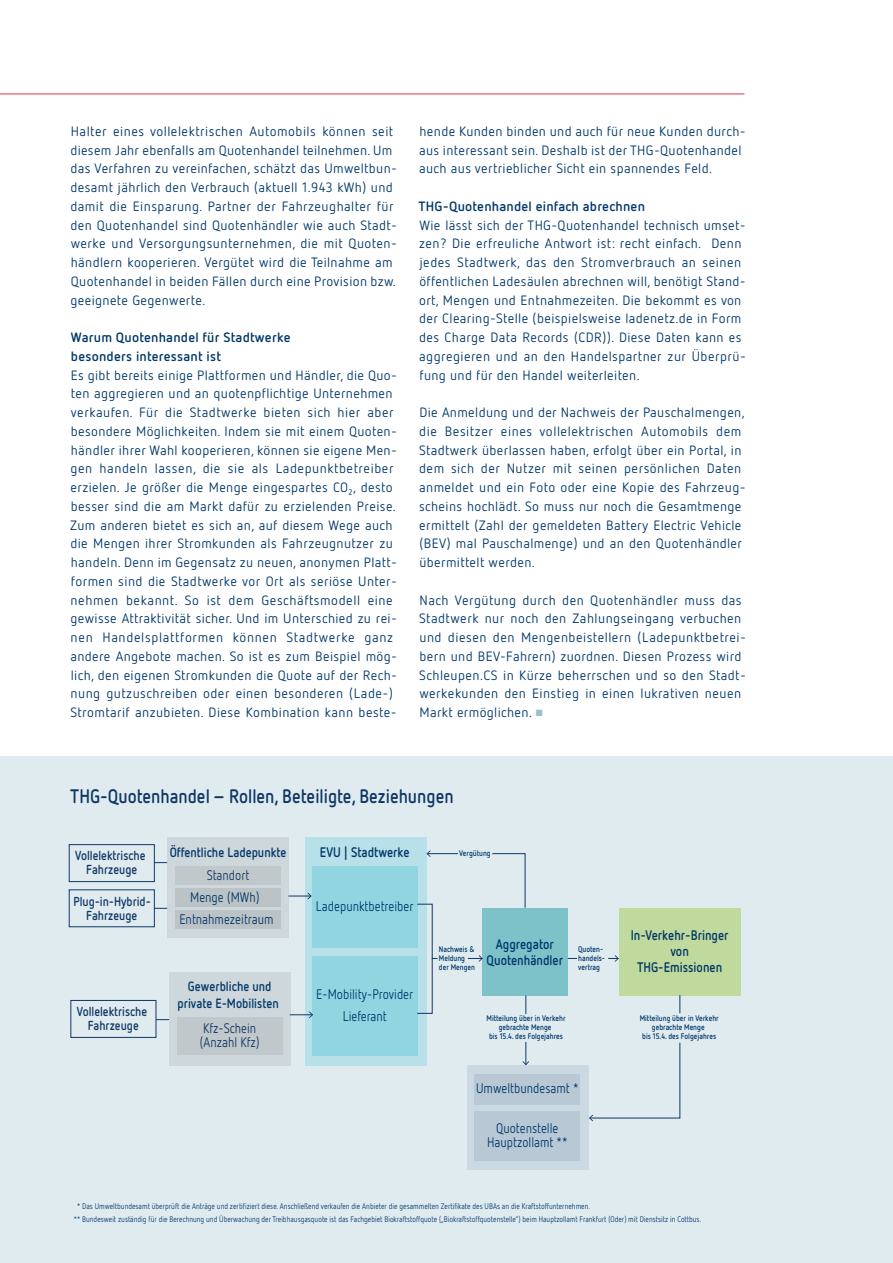
<style>
.page{position:relative;width:893px;height:1263px;background:#fff}
.page>*{position:absolute;margin:0;border:0;box-sizing:border-box;transform-origin:0 0}
.t1{font:700 19.5px "Netto OT";color:#103764;scale:.87 1}
.t2{font:13.8px/22px "Netto OT";color:#003769;text-align:center;scale:.87 1}
.t3{font:700 13.8px/16.4px "Netto OT";color:#003769;text-align:center;scale:.87 1}
.t4{font:13.8px/13.8px "Netto OT";color:#103764;scale:.87 1}
.t5{font:13.5px/18.8px "Netto OT";letter-spacing:.025em;color:#003769}
.t6{font:700 13.5px/18.8px "Netto OT";letter-spacing:.015em;color:#003769}
.t7{font:700 13.5px/16.4px "Netto OT";letter-spacing:.015em;color:#003769;text-align:center;scale:.87 1}
.t8{font:700 13.05px/13.8px "Netto OT";color:#103764;text-align:center;scale:.87 1}
.t9{font:8.1px/13px "Netto OT";color:#003769;scale:.87 1}
.t10{font:700 8.1px/9px "Netto OT";color:#003769;scale:.87 1}
.s1{font-size:9px;color:#9fbdcb}
</style>
<div class="page">
<svg style="left:0;top:93px;width:745px;height:2px"></svg>
<div style="left:0;top:757px;width:893px;height:506px;background:#e0ebf0"></div>
<div style="left:482px;top:908px;width:85px;height:87px;background:#7dc1c9"></div>
<div style="left:619px;top:908px;width:122px;height:87px;background:#c0d99c"></div>
<div style="left:305px;top:837px;width:121px;height:229px;background:#b8e0e8"></div>
<div style="left:312px;top:956px;width:106px;height:100px;background:#90d5e0"></div>
<div style="left:312px;top:866px;width:106px;height:81px;background:#90d5e0"></div>
<div style="left:467px;top:1065px;width:122px;height:105px;background:#cbd9e2"></div>
<div style="left:474px;top:1111px;width:106px;height:50px;background:#b8c9d5"></div>
<div style="left:474px;top:1074px;width:106px;height:30px;background:#b8c9d5"></div>
<div style="left:167px;top:837px;width:122px;height:101px;background:#ced7db"></div>
<div style="left:175px;top:866px;width:106px;height:19px;background:#c1c8cb"></div>
<div style="left:175px;top:888px;width:106px;height:19px;background:#bcc3c6"></div>
<div style="left:175px;top:910px;width:106px;height:19px;background:#bcc3c6"></div>
<div style="left:169px;top:972px;width:122px;height:94px;background:#ced7db"></div>
<div style="left:177px;top:1017px;width:106px;height:38px;background:#c1c8cb"></div>
<div style="left:69px;top:844px;width:86px;height:38px;border:1px solid #103764"></div>
<div style="left:70px;top:1000px;width:86px;height:38px;border:1px solid #103764"></div>
<div style="left:69px;top:889px;width:86px;height:38px;border:1px solid #103764"></div>
<svg style="left:155px;top:862px;width:12px;height:1px"></svg>
<svg style="left:155px;top:908px;width:12px;height:1px"></svg>
<svg style="left:156px;top:1019px;width:13px;height:1px"></svg>
<svg style="left:289px;top:893px;width:23px;height:6px"></svg>
<svg style="left:290px;top:1011px;width:23px;height:7px"></svg>
<div style="left:417px;top:904px;width:16px;height:110px;border:1px solid #103764"></div>
<svg style="left:492px;top:853px;width:34px;height:55px"></svg>
<hr style="left:427px;top:853px;width:31px;height:1px;background:#103764">
<svg style="left:426px;top:850px;width:5px;height:7px"></svg>
<svg style="left:679px;top:995px;width:1px;height:18px"></svg>
<svg style="left:589px;top:1042px;width:92px;height:79px"></svg>
<svg style="left:468px;top:955px;width:15px;height:7px"></svg>
<svg style="left:608px;top:955px;width:11px;height:7px"></svg>
<svg style="left:525px;top:996px;width:1px;height:18px"></svg>
<svg style="left:522px;top:1042px;width:7px;height:23px"></svg>
<p class="t5" style="left:70px;top:121px;width:328px">Halter eines vollelektrischen Automobils können seit diesem Jahr ebenfalls am Quotenhandel teilnehmen. Um das Verfahren zu vereinfachen, schätzt das Umweltbun&shy;desamt jährlich den Verbrauch (aktuell 1.943 kWh) und damit die Einsparung. Partner der Fahrzeughalter für den Quotenhandel sind Quotenhändler wie auch Stadt&shy;werke und Versorgungsunternehmen, die mit Quoten&shy;händlern kooperieren. Vergütet wird die Teilnahme am Quotenhandel in beiden Fällen durch eine Provision bzw. geeignete Gegenwerte.</p>
<p class="t6" style="left:71px;top:328px;width:221px">Warum Quotenhandel für Stadtwerke besonders interessant ist</p>
<p class="t5" style="left:70px;top:365px;width:329px">Es gibt bereits einige Plattformen und Händler, die Quo&shy;ten aggregieren und an quotenpflichtige Unternehmen verkaufen. Für die Stadtwerke bieten sich hier aber besondere Möglichkeiten. Indem sie mit einem Quoten&shy;händler ihrer Wahl kooperieren, können sie eigene Men&shy;gen handeln lassen, die sie als Ladepunktbetreiber erzielen. Je größer die Menge eingespartes CO₂, desto besser sind die am Markt dafür zu erzielenden Preise.<br>Zum anderen bietet es sich an, auf diesem Wege auch die Mengen ihrer Stromkunden als Fahrzeugnutzer zu handeln. Denn im Gegensatz zu neuen, anonymen Platt&shy;formen sind die Stadtwerke vor Ort als seriöse Unter&shy;nehmen bekannt. So ist dem Geschäftsmodell eine gewisse Attraktivität sicher. Und im Unterschied zu rei&shy;nen Handelsplattformen können Stadtwerke ganz andere Angebote machen. So ist es zum Beispiel mög&shy;lich, den eigenen Stromkunden die Quote auf der Rech&shy;nung gutzuschreiben oder einen besonderen (Lade-)<br>Stromtarif anzubieten. Diese Kombination kann beste-</p>
<p class="t5" style="left:419px;top:121px;width:328px">hende Kunden binden und auch für neue Kunden durch&shy;aus interessant sein. Deshalb ist der THG-Quotenhandel auch aus vertrieblicher Sicht ein spannendes Feld.</p>
<p class="t6" style="left:419px;top:196px;width:228px">THG-Quotenhandel einfach abrechnen</p>
<p class="t5" style="left:419px;top:215px;width:328px">Wie lässt sich der THG-Quotenhandel technisch umset&shy;zen? Die erfreuliche Antwort ist: recht einfach. Denn jedes Stadtwerk, das den Stromverbrauch an seinen öffentlichen Ladesäulen abrechnen will, benötigt Stand&shy;ort, Mengen und Entnahmezeiten. Die bekommt es von der Clearing-Stelle (beispielsweise ladenetz.de in Form des Charge Data Records (CDR)). Diese Daten kann es aggregieren und an den Handelspartner zur Überprü&shy;fung und für den Handel weiterleiten.</p>
<p class="t5" style="left:419px;top:403px;width:328px">Die Anmeldung und der Nachweis der Pauschalmengen, die Besitzer eines vollelektrischen Automobils dem Stadtwerk überlassen haben, erfolgt über ein Portal, in dem sich der Nutzer mit seinen persönlichen Daten anmeldet und ein Foto oder eine Kopie des Fahrzeug&shy;scheins hochlädt. So muss nur noch die Gesamtmenge ermittelt (Zahl der gemeldeten Battery Electric Vehicle (BEV) mal Pauschalmenge) und an den Quotenhändler übermittelt werden.</p>
<p class="t5" style="left:419px;top:590px;width:328px">Nach Vergütung durch den Quotenhändler muss das Stadtwerk nur noch den Zahlungseingang verbuchen und diesen den Mengenbeistellern (Ladepunktbetrei&shy;bern und BEV-Fahrern) zuordnen. Diesen Prozess wird Schleupen.CS in Kürze beherrschen und so den Stadt&shy;werkekunden den Einstieg in einen lukrativen neuen Markt ermöglichen. <span class="s1">■</span></p>
<h1 class="t1" style="left:70px;top:783px;width:442px">THG-Quotenhandel – Rollen, Beteiligte, Beziehungen</h1>
<p class="t8" style="left:75px;top:848px;width:83px">Vollelektrische<br>Fahrzeuge</p>
<p class="t8" style="left:73px;top:894px;width:91px">Plug-in-Hybrid-<br>Fahrzeuge</p>
<p class="t7" style="left:170px;top:844px;width:135px">Öffentliche Ladepunkte</p>
<p class="t4" style="left:207px;top:868px;width:50px">Standort</p>
<p class="t2" style="left:179px;top:886px;width:110px">Menge (MWh)<br>Entnahmezeitraum</p>
<p class="t8" style="left:77px;top:1004px;width:83px">Vollelektrische<br>Fahrzeuge</p>
<p class="t7" style="left:178px;top:978px;width:118px">Gewerbliche und private E-Mobilisten</p>
<p class="t4" style="left:200px;top:1021px;width:70px">Kfz-Schein (Anzahl Kfz)</p>
<p class="t3" style="left:320px;top:844px;width:105px">EVU | Stadtwerke</p>
<p class="t2" style="left:316px;top:895px;width:114px">Ladepunktbetreiber</p>
<p class="t2" style="left:316px;top:983px;width:113px">E-Mobility-Provider<br>Lieferant</p>
<p class="t10" style="left:459px;top:848px;width:38px">Vergütung</p>
<p class="t10" style="left:439px;top:944px;width:43px">Nachweis &amp;<br>Meldung der Mengen</p>
<p class="t3" style="left:487px;top:936px;width:90px">Aggregator<br>Quotenhändler</p>
<p class="t3" style="left:631px;top:926px;width:114px">In-Verkehr-Bringer von<br>THG-Emissionen</p>
<p class="t10" style="left:578px;top:944px;width:32px">Quoten&shy;handels&shy;vertrag</p>
<p class="t10" style="left:486px;top:1013px;width:92px;text-align:center">Mitteilung über in Verkehr gebrachte Menge<br>bis 15.4. des Folgejahres</p>
<p class="t10" style="left:640px;top:1013px;width:92px;text-align:center">Mitteilung über in Verkehr gebrachte Menge<br>bis 15.4. des Folgejahres</p>
<p class="t2" style="left:476px;top:1077px;width:119px">Umweltbundesamt *</p>
<p class="t2" style="left:487px;top:1121px;width:94px;line-height:13.8px">Quotenstelle<br>Hauptzollamt **</p>
<p class="t9" style="left:74px;top:1199px;width:723px;text-indent:3px">* Das Umweltbundesamt überprüft die Anträge und zertifiziert diese. Anschließend verkaufen die Anbieter die gesammelten Zertifikate des UBAs an die Kraftstoffunternehmen.<br>** Bundesweit zuständig für die Berechnung und Überwachung der Treibhausgasquote ist das Fachgebiet Biokraftstoffquote („Biokraftstoffquotenstelle“) beim Hauptzollamt Frankfurt (Oder) mit Dienstsitz in Cottbus.</p>
</div>
